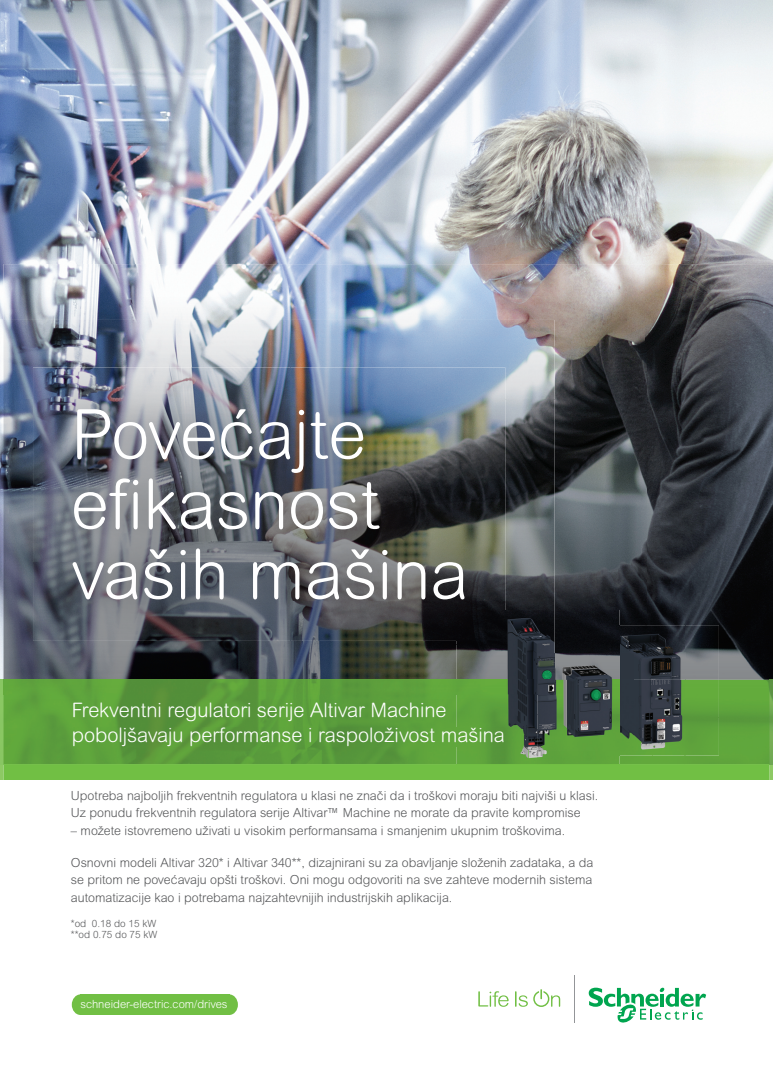
<style>
.page{position:relative;width:773px;height:1092px;background:#fff}
.page>*{position:absolute;margin:0;border:0;box-sizing:border-box;transform-origin:0 0}
.t1{font:300 68.75px/70px "Arial Rounded MT Pro";color:#fff}
.t2{font:300 20px/25px "Arial Rounded MT Pro";color:#fff}
.t3{font:300 12.5px/17.5px "Arial Rounded MT Pro";color:#57585a}
.t4{font:300 11.25px "Arial Rounded MT Pro";color:#fff}
.t5{font:300 10px/11.2px "Arial Rounded MT Pro";color:#57585a}
</style>
<div class="page">
<img style="left:0;top:0;width:772px;height:320px">
<img style="left:4px;top:264px;width:641px;height:83px">
<img style="left:645px;top:264px;width:127px;height:374px">
<img style="left:554px;top:347px;width:92px;height:278px">
<img style="left:718px;top:638px;width:54px;height:41px">
<img style="left:0;top:320px;width:4px;height:444px">
<svg style="left:4px;top:679px;width:768px;height:101px;background:#6cb742"></svg>
<img style="left:4px;top:694px;width:452px;height:70px">
<img style="left:619px;top:755px;width:65px;height:9px">
<img style="left:73px;top:727px;width:383px;height:19px">
<img style="left:4px;top:320px;width:550px;height:79px">
<img style="left:4px;top:399px;width:42px;height:280px">
<img style="left:505px;top:399px;width:49px;height:211px">
<img style="left:46px;top:641px;width:410px;height:38px">
<img style="left:4px;top:679px;width:533px;height:15px">
<img style="left:33px;top:367px;width:472px;height:274px">
<div style="left:72px;top:994px;width:17px;height:20px;background:#71bf44;border-radius:50%"></div>
<div style="left:220px;top:994px;width:18px;height:20px;background:#71bf44;border-radius:50%"></div>
<div style="left:80px;top:994px;width:149px;height:20px;background:#71bf44"></div>
<img style="left:598px;top:625px;width:120px;height:130px">
<img style="left:619px;top:654px;width:14px;height:96px">
<img style="left:554px;top:610px;width:65px;height:44px">
<img style="left:456px;top:610px;width:98px;height:69px">
<div style="left:456px;top:610px;width:49px;height:31px;background:#09090b"></div>
<img style="left:537px;top:654px;width:61px;height:75px">
<img style="left:456px;top:764px;width:163px;height:9px">
<img style="left:456px;top:694px;width:82px;height:70px">
<img style="left:537px;top:729px;width:82px;height:35px">
<svg style="left:478px;top:991px;width:30px;height:15px"></svg>
<svg style="left:515px;top:991px;width:12px;height:15px"></svg>
<svg style="left:533px;top:989px;width:27px;height:17px"></svg>
<svg style="left:588px;top:987px;width:118px;height:36px"></svg>
<hr style="left:574px;top:975px;width:1px;height:47px;background:#939598">
<h1 class="t1" style="left:71px;top:406px;width:399px">Povećajte efikasnost vaših mašina</h1>
<h2 class="t2" style="left:72px;top:699px;width:434px">Frekventni regulatori serije Altivar Machine poboljšavaju performanse i raspoloživost mašina</h2>
<p class="t3" style="left:71px;top:787px;width:529px">Upotreba najboljih frekventnih regulatora u klasi ne znači da i troškovi moraju biti najviši u klasi.<br>Uz ponudu frekventnih regulatora serije Altivar™ Machine ne morate da pravite kompromise</p>
<p class="t3" style="left:71px;top:822px;width:495px">– možete istovremeno uživati u visokim performansama i smanjenim ukupnim troškovima.</p>
<p class="t3" style="left:71px;top:854px;width:524px;text-align:justify">Osnovni modeli Altivar 320* i Altivar 340**, dizajnirani su za obavljanje složenih zadataka, a da se pritom ne povećavaju opšti troškovi. Oni mogu odgovoriti na sve zahteve modernih sistema automatizacije kao i potrebama najzahtevnijih industrijskih aplikacija.</p>
<p class="t5" style="left:71px;top:918px;width:88px">*od 0.18 do 15 kW **od 0.75 do 75 kW</p>
<p class="t4" style="left:80px;top:1000px;width:149px">schneider-electric.com/drives</p>
</div>
